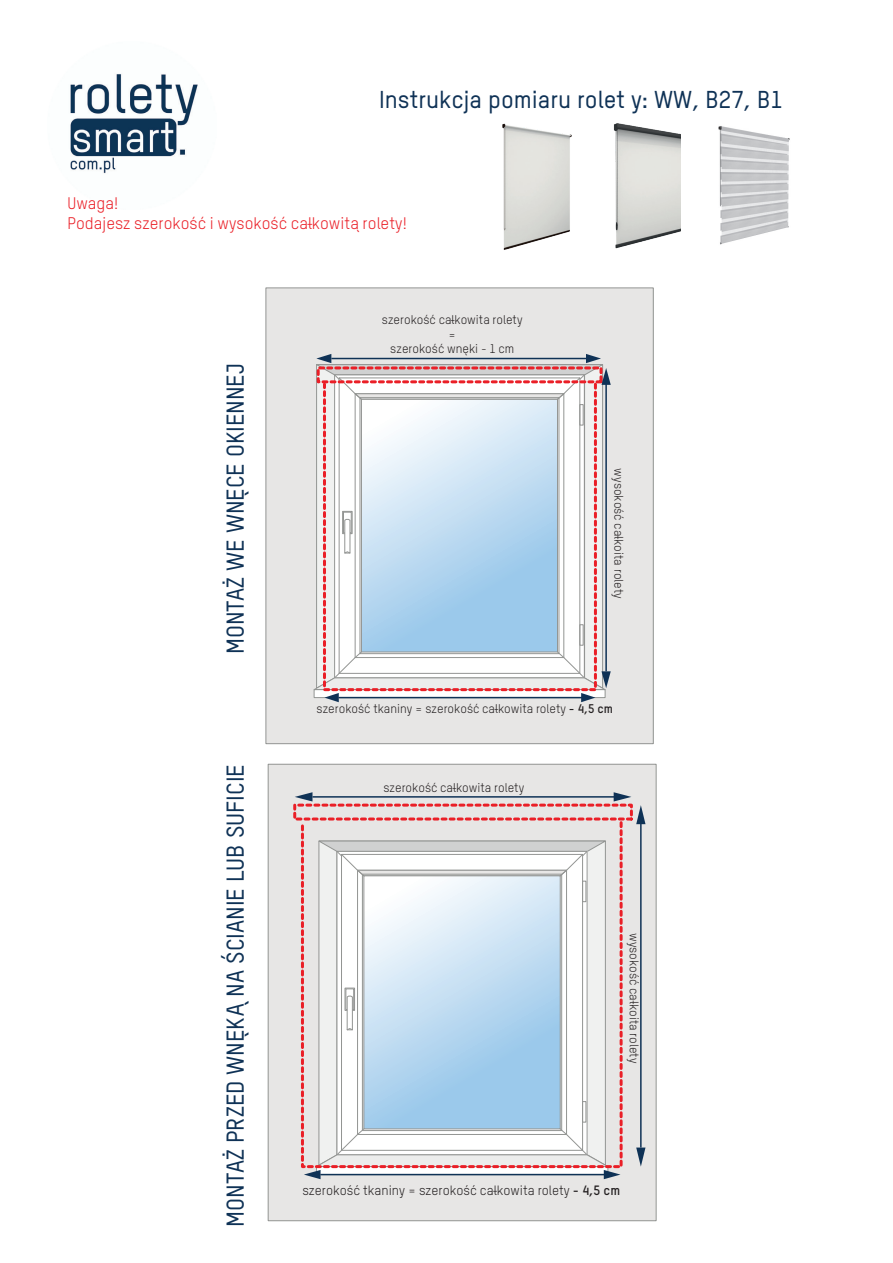
<style>
.page{position:relative;width:893px;height:1263px;background:#fff}
.page>*{position:absolute;margin:0;border:0;box-sizing:border-box;transform-origin:0 0}
.t1{font:500 24px "TSTARPRO";color:#0f3256}
.t2{font:16.5px/19.8px "TSTARPRO";color:#ea1f27}
.t3{font:13.35px "TSTARPRO";color:#231f20}
.t4{font:12.45px/14.9px "TSTARPRO";color:#231f20;text-align:center}
.s1{font-weight:700}
</style>
<div class="page">
<img style="left:70px;top:74px;width:128px;height:100px">
<img style="left:502px;top:123px;width:70px;height:127px">
<img style="left:614px;top:123px;width:67px;height:126px">
<img style="left:718px;top:126px;width:72px;height:119px">
<div style="left:268px;top:764px;width:388px;height:457px;background:#e7e6e5"></div>
<svg style="left:319px;top:841px;width:286px;height:324px;fill:#f0f1f0"></svg>
<svg style="left:341px;top:854px;width:242px;height:296px;background:#e7eaec"></svg>
<svg style="left:366px;top:878px;width:192px;height:249px;background:#c1ddf2"></svg>
<svg style="left:318px;top:840px;width:288px;height:36px;background:#dddede"></svg>
<div style="left:582px;top:881px;width:4px;height:21px;border:1px solid #939593"></div>
<div style="left:582px;top:1101px;width:4px;height:21px;border:1px solid #939593"></div>
<div style="left:345px;top:988px;width:10px;height:22px;border:1px solid #939593"></div>
<div style="left:346px;top:989px;width:8px;height:21px;border:1px solid #939593"></div>
<svg style="left:347px;top:996px;width:6px;height:34px"></svg>
<div style="left:301px;top:821px;width:322px;height:347px;border:3px dashed #ea1f27"></div>
<div style="left:293px;top:804px;width:340px;height:16px;border:3px dashed #ea1f27"></div>
<hr style="left:312px;top:796px;width:307px;height:2px;background:#0f3256">
<svg style="left:295px;top:792px;width:17px;height:9px"></svg>
<svg style="left:304px;top:1128px;width:316px;height:51px"></svg>
<hr style="left:640px;top:818px;width:2px;height:329px;background:#0f3256">
<svg style="left:614px;top:792px;width:31px;height:32px"></svg>
<svg style="left:636px;top:1147px;width:9px;height:19px"></svg>
<div style="left:266px;top:288px;width:387px;height:456px;background:#e7e6e5"></div>
<svg style="left:317px;top:365px;width:286px;height:323px;fill:#f0f1f0"></svg>
<svg style="left:339px;top:378px;width:241px;height:295px;background:#f1f1f1"></svg>
<svg style="left:363px;top:401px;width:193px;height:249px;background:#c1ddf2"></svg>
<div style="left:361px;top:399px;width:197px;height:253px;border:1px solid #939593"></div>
<div style="left:580px;top:404px;width:3px;height:21px;border:1px solid #939593"></div>
<div style="left:580px;top:624px;width:3px;height:21px;border:1px solid #939593"></div>
<div style="left:342px;top:511px;width:10px;height:23px;border:1px solid #939593"></div>
<div style="left:343px;top:512px;width:8px;height:21px;border:1px solid #939593"></div>
<svg style="left:344px;top:519px;width:6px;height:34px"></svg>
<div style="left:323px;top:383px;width:274px;height:308px;border:3px dashed #ea1f27"></div>
<hr style="left:605px;top:380px;width:2px;height:291px;background:#0f3256">
<svg style="left:316px;top:354px;width:295px;height:46px"></svg>
<svg style="left:313px;top:651px;width:298px;height:51px"></svg>
<h1 class="t1" style="left:379px;top:85px;width:405px">Instrukcja pomiaru rolet y: WW, B27, B1</h1>
<h2 class="t2" style="left:67px;top:193px;width:341px">Uwaga!<br>Podajesz szerokość i wysokość całkowitą rolety!</h2>
<h1 class="t1" style="left:221px;top:654px;width:293px;rotate:-90deg">MONTAŻ WE WNĘCE OKIENNEJ</h1>
<h1 class="t1" style="left:221px;top:1226px;width:464px;rotate:-90deg">MONTAŻ PRZED WNĘKĄ NA ŚCIANIE LUB SUFICIE</h1>
<p class="t4" style="left:382px;top:312px;width:142px">szerokość całkowita rolety =<br>szerokość wnęki - 1 cm</p>
<p class="t4" style="left:626px;top:468px;width:132px;rotate:90deg">wysokość całkoita rolety</p>
<p class="t4" style="left:317px;top:701px;width:298px">szerokość tkaniny = szerokość całkowita rolety <span class="s1">- 4,5 cm</span></p>
<p class="t4" style="left:383px;top:780px;width:143px">szerokość całkowita rolety</p>
<p class="t4" style="left:642px;top:933px;width:132px;rotate:90deg">wysokość całkoita rolety</p>
<p class="t3" style="left:302px;top:1182px;width:319px">szerokość tkaniny = szerokość całkowita rolety <span class="s1">- 4,5 cm</span></p>
</div>
